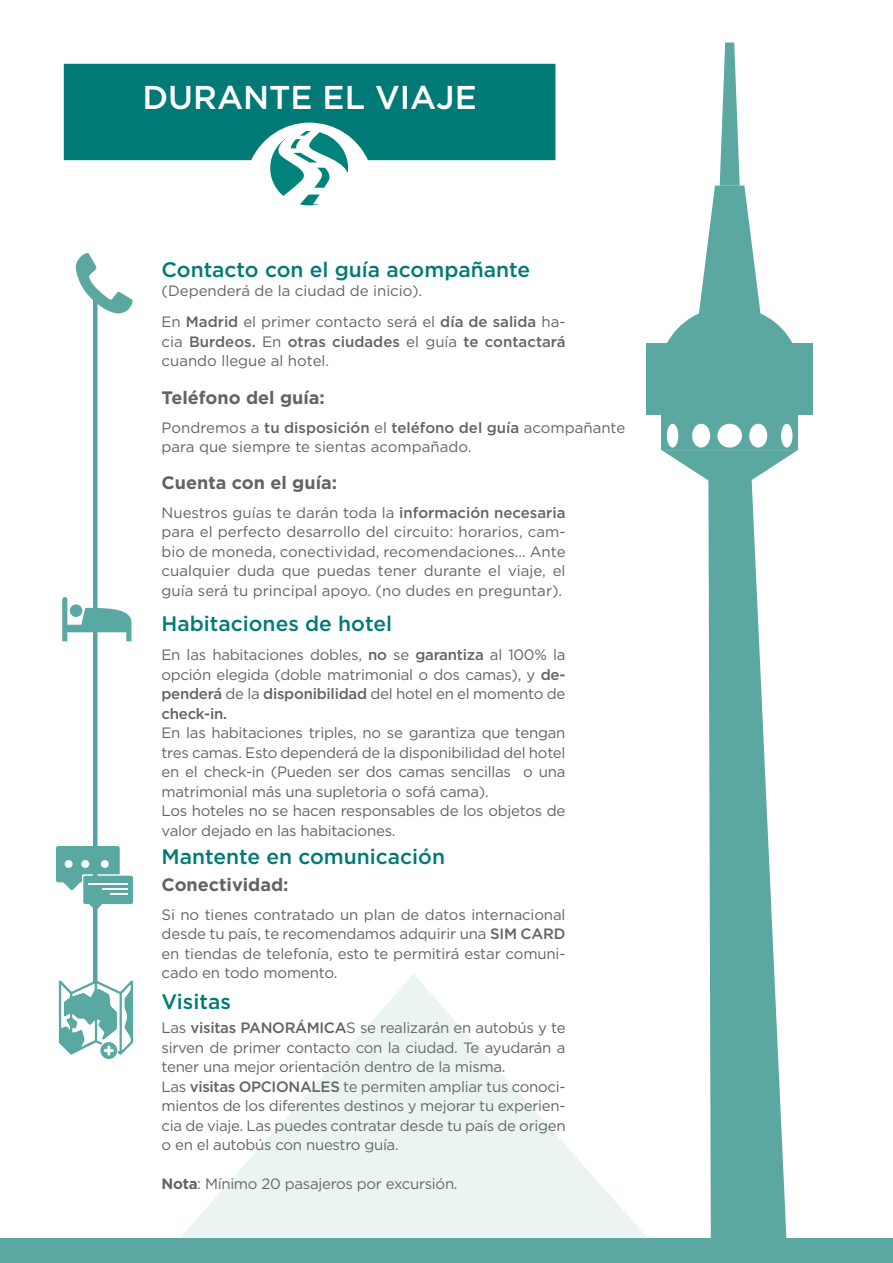
<style>
.page{position:relative;width:893px;height:1263px;background:#fff}
.page>*{position:absolute;margin:0;border:0;box-sizing:border-box;transform-origin:0 0}
.t1{font:500 33px "Gotham";color:#fff}
.t2{font:500 21px "Gotham";color:#007977}
.t3{font:700 18px "Gotham";color:#646363}
.t4{font:15px/19.5px "Gotham";letter-spacing:-.015em;color:#646363}
.t5{font:500 15px/19.5px "Gotham";color:#646363}
.s1{font-weight:500}
.s2{font-weight:400}
.s3{font-weight:700}
</style>
<div class="page">
<div style="left:64px;top:64px;width:491px;height:96px;background:#007977"></div>
<div style="left:0;top:1239px;width:893px;height:24px;background:#5aa8a0"></div>
<div style="left:647px;top:343px;width:166px;height:72px;background:#5aa8a0"></div>
<div style="left:661px;top:415px;width:137px;height:35px;background:#5aa8a0"></div>
<svg style="left:661px;top:450px;width:137px;height:30px"></svg>
<svg style="left:667px;top:43px;width:125px;height:300px"></svg>
<div style="left:667px;top:424px;width:11px;height:23px;background:#fff;border-radius:50%"></div>
<div style="left:692px;top:424px;width:18px;height:23px;background:#fff;border-radius:50%"></div>
<div style="left:717px;top:424px;width:25px;height:23px;background:#fff;border-radius:50%"></div>
<div style="left:781px;top:424px;width:11px;height:23px;background:#fff;border-radius:50%"></div>
<div style="left:749px;top:424px;width:18px;height:23px;background:#fff;border-radius:50%"></div>
<svg style="left:708px;top:466px;width:79px;height:773px;fill:#5aa8a0"></svg>
<svg style="left:157px;top:974px;width:513px;height:265px"></svg>
<hr style="left:93px;top:298px;width:4px;height:607px;background:#59a1a8">
<hr style="left:93px;top:876px;width:4px;height:118px;background:#59a1a8">
<svg style="left:273px;top:130px;width:81px;height:74px"></svg>
<svg style="left:62px;top:597px;width:69px;height:44px"></svg>
<div style="left:70px;top:604px;width:12px;height:13px;background:#59a8a1;border-radius:50%"></div>
<svg style="left:56px;top:846px;width:77px;height:64px"></svg>
<svg style="left:100px;top:1042px;width:17px;height:17px"></svg>
<svg style="left:59px;top:980px;width:74px;height:75px"></svg>
<svg style="left:76px;top:253px;width:57px;height:61px"></svg>
<h1 class="t1" style="left:142px;top:76px;width:336px">DURANTE EL VIAJE</h1>
<h2 class="t2" style="left:162px;top:255px;width:370px">Contacto con el guía acompañante</h2>
<p class="t4" style="left:162px;top:275px;width:405px;line-height:31.3px">(Dependerá de la ciudad de inicio).<br>En <span class="s1">Madrid</span> el primer contacto será el <span class="s1">día de salida</span> ha-</p>
<p class="t5" style="left:162px;top:332px;width:405px"><span class="s2">cia</span> Burdeos. <span class="s2">En</span> otras ciudades <span class="s2">el guía</span> te contactará <span class="s2">cuando llegue al hotel.</span></p>
<p class="t3" style="left:162px;top:385px;width:165px">Teléfono del guía:</p>
<p class="t4" style="left:162px;top:417px;width:465px">Pondremos a <span class="s1">tu disposición</span> el <span class="s1">teléfono del guía</span> acompañante para que siempre te sientas acompañado.</p>
<p class="t3" style="left:162px;top:470px;width:177px">Cuenta con el guía:</p>
<p class="t4" style="left:162px;top:502px;width:405px;text-align:justify">Nuestros guías te darán toda la <span class="s1">información necesaria </span>para el perfecto desarrollo del circuito: horarios, cam&shy;bio de moneda, conectividad, recomendaciones... Ante cualquier duda que puedas tener durante el viaje, el guía será tu principal apoyo. (no dudes en preguntar).</p>
<h2 class="t2" style="left:161px;top:610px;width:232px">Habitaciones de hotel</h2>
<p class="t4" style="left:161px;top:645px;width:405px;text-align:justify">En las habitaciones dobles, <span class="s1">no</span> se <span class="s1">garantiza</span> al 100% la opción elegida (doble matrimonial o dos camas), y <span class="s1">de&shy;penderá</span> de la <span class="s1">disponibilidad</span> del hotel en el momento de <span class="s1">check-in.</span></p>
<p class="t4" style="left:161px;top:723px;width:405px">En las habitaciones triples, no se garantiza que tengan tres camas. Esto dependerá de la disponibilidad del hotel en el check-in (Pueden ser dos camas sencillas o una matrimonial más una supletoria o sofá cama).<br>Los hoteles no se hacen responsables de los objetos de valor dejado en las habitaciones.</p>
<p class="t3" style="left:162px;top:872px;width:129px">Conectividad:</p>
<p class="t4" style="left:162px;top:904px;width:405px;text-align:justify">Si no tienes contratado un plan de datos internacional desde tu país, te recomendamos adquirir una <span class="s1">SIM CARD </span>en tiendas de telefonía, esto te permitirá estar comuni&shy;cado en todo momento.</p>
<h2 class="t2" style="left:162px;top:843px;width:285px">Mantente en comunicación</h2>
<h2 class="t2" style="left:162px;top:987px;width:71px">Visitas</h2>
<p class="t4" style="left:162px;top:1018px;width:405px">Las <span class="s1">visitas PANORÁMICA</span>S se realizarán en autobús y te sirven de primer contacto con la ciudad. Te ayudarán a tener una mejor orientación dentro de la misma.<br>Las <span class="s1">visitas OPCIONALES</span> te permiten ampliar tus conoci&shy;mientos de los diferentes destinos y mejorar tu experien&shy;cia de viaje. Las puedes contratar desde tu país de origen o en el autobús con nuestro guía.</p>
<p class="t4" style="left:162px;top:1174px;width:298px"><span class="s3">Nota</span>: Mínimo 20 pasajeros por excursión.</p>
</div>
